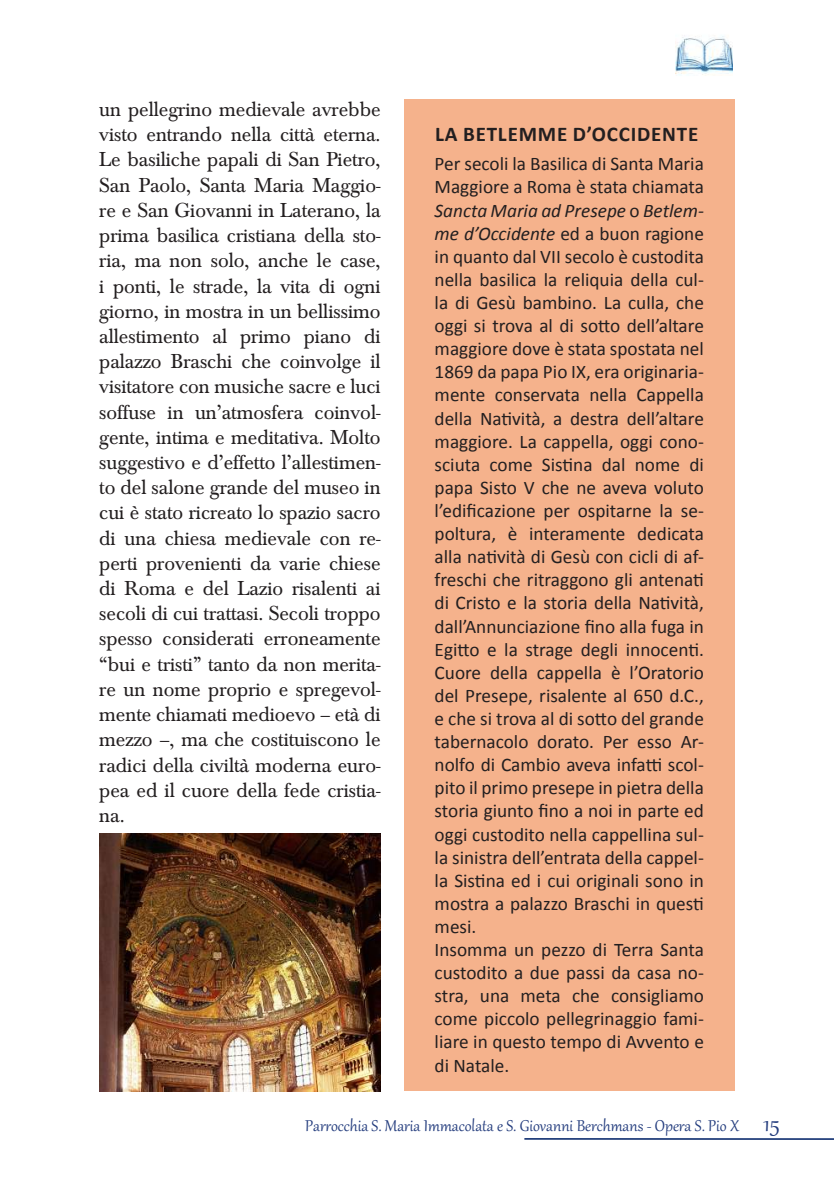
<style>
.page{position:relative;width:834px;height:1191px;background:#fff}
.page>*{position:absolute;margin:0;border:0;box-sizing:border-box;transform-origin:0 0}
.t1{font:21px/25.2px "Baskerville";color:#231f20;text-align:justify}
.t2{font:700 21px "Calibri";letter-spacing:.04em;color:#231f20}
.t3{font:19.25px/23.1px "Calibri";color:#231f20}
.t4{font:19.25px "Gabriola";color:#233c7d}
.s1{font-style:italic}
.s2{font-size:28px}
</style>
<div class="page">
<hr style="left:524px;top:1138px;width:309px;height:2px;background:#203d7a">
<img style="left:675px;top:35px;width:57px;height:41px">
<div style="left:404px;top:99px;width:330px;height:991px;background:#f5b28c"></div>
<img style="left:99px;top:833px;width:281px;height:258px">
<p class="t1" style="left:99px;top:97px;width:283px">un pellegrino medievale avrebbe visto entrando nella città eterna.<br>Le basiliche papali di San Pietro, San Paolo, Santa Maria Maggio&shy;re e San Giovanni in Laterano, la prima basilica cristiana della sto&shy;ria, ma non solo, anche le case, i ponti, le strade, la vita di ogni giorno, in mostra in un bellissimo allestimento al primo piano di palazzo Braschi che coinvolge il visitatore con musiche sacre e luci soffuse in un’atmosfera coinvol&shy;gente, intima e meditativa. Molto suggestivo e d’effetto l’allestimen&shy;to del salone grande del museo in cui è stato ricreato lo spazio sacro di una chiesa medievale con re&shy;perti provenienti da varie chiese di Roma e del Lazio risalenti ai secoli di cui trattasi. Secoli troppo spesso considerati erroneamente “bui e tristi” tanto da non merita&shy;re un nome proprio e spregevol&shy;mente chiamati medioevo – età di mezzo –, ma che costituiscono le radici della civiltà moderna euro&shy;pea ed il cuore della fede cristia&shy;na.</p>
<p class="t2" style="left:435px;top:121px;width:265px">LA BETLEMME D’OCCIDENTE</p>
<p class="t3" style="left:434px;top:152px;width:271px">Per secoli la Basilica di Santa Maria Maggiore a Roma è stata chiamata <span class="s1">Sancta Maria ad Presepe</span> o <span class="s1">Betlem&shy;me d’Occidente</span> ed a buon ragione in quanto dal VII secolo è custodita nella basilica la reliquia della cul&shy;la di Gesù bambino. La culla, che oggi si trova al di sotto dell’altare maggiore dove è stata spostata nel 1869 da papa Pio IX, era originaria&shy;mente conservata nella Cappella della Natività, a destra dell’altare maggiore. La cappella, oggi cono&shy;sciuta come Sistina dal nome di papa Sisto V che ne aveva voluto l’edificazione per ospitarne la se&shy;poltura, è interamente dedicata alla natività di Gesù con cicli di af&shy;freschi che ritraggono gli antenati di Cristo e la storia della Natività, dall’Annunciazione fino alla fuga in Egitto e la strage degli innocenti.<br>Cuore della cappella è l’Oratorio del Presepe, risalente al 650 d.C., e che si trova al di sotto del grande tabernacolo dorato. Per esso Ar&shy;nolfo di Cambio aveva infatti scol&shy;pito il primo presepe in pietra della storia giunto fino a noi in parte ed oggi custodito nella cappellina sul&shy;la sinistra dell’entrata della cappel&shy;la Sistina ed i cui originali sono in mostra a palazzo Braschi in questi mesi.<br>Insomma un pezzo di Terra Santa custodito a due passi da casa no&shy;stra, una meta che consigliamo come piccolo pellegrinaggio fami&shy;liare in questo tempo di Avvento e di Natale.</p>
<p class="t4" style="left:305px;top:1112px;width:476px">Parrocchia S. Maria Immacolata e S. Giovanni Berchmans - Opera S. Pio X <span class="s2">15</span></p>
</div>
